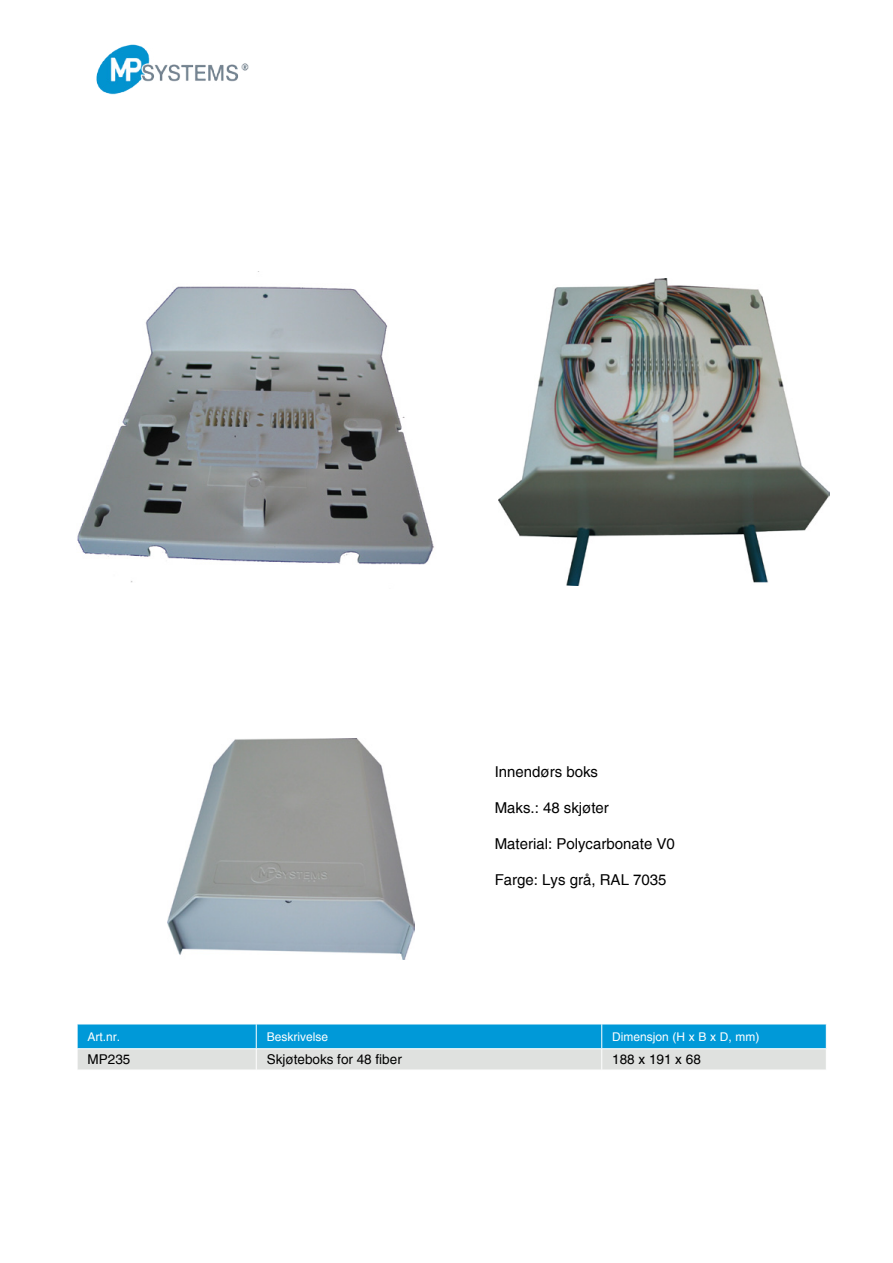
<style>
.page{position:relative;width:893px;height:1263px;background:#fff}
.page>*{position:absolute;margin:0;border:0;box-sizing:border-box;transform-origin:0 0}
.t1{font:15px "Helvetica";color:#000}
.t2{font:13.5px "Helvetica";color:#000}
.t3{font:12px "Helvetica";color:#fff}
</style>
<div class="page">
<img style="left:96px;top:44px;width:153px;height:51px">
<svg style="left:77px;top:1024px;width:750px;height:46px;background:#6ebddc"></svg>
<img style="left:168px;top:739px;width:246px;height:221px">
<img style="left:77px;top:286px;width:357px;height:297px">
<img style="left:499px;top:279px;width:330px;height:306px">
<p class="t1" style="left:495px;top:763px;width:105px">Innendørs boks</p>
<p class="t1" style="left:495px;top:799px;width:116px">Maks.: 48 skjøter</p>
<p class="t1" style="left:495px;top:835px;width:182px">Material: Polycarbonate V0</p>
<p class="t1" style="left:495px;top:871px;width:173px">Farge: Lys grå, RAL 7035</p>
<p class="t3" style="left:88px;top:1030px;width:34px">Art.nr.</p>
<p class="t3" style="left:267px;top:1030px;width:63px">Beskrivelse</p>
<p class="t3" style="left:612px;top:1030px;width:149px">Dimensjon (H x B x D, mm)</p>
<p class="t2" style="left:88px;top:1052px;width:44px">MP235</p>
<p class="t2" style="left:267px;top:1052px;width:137px">Skjøteboks for 48 fiber</p>
<p class="t2" style="left:612px;top:1052px;width:90px">188 x 191 x 68</p>
</div>
